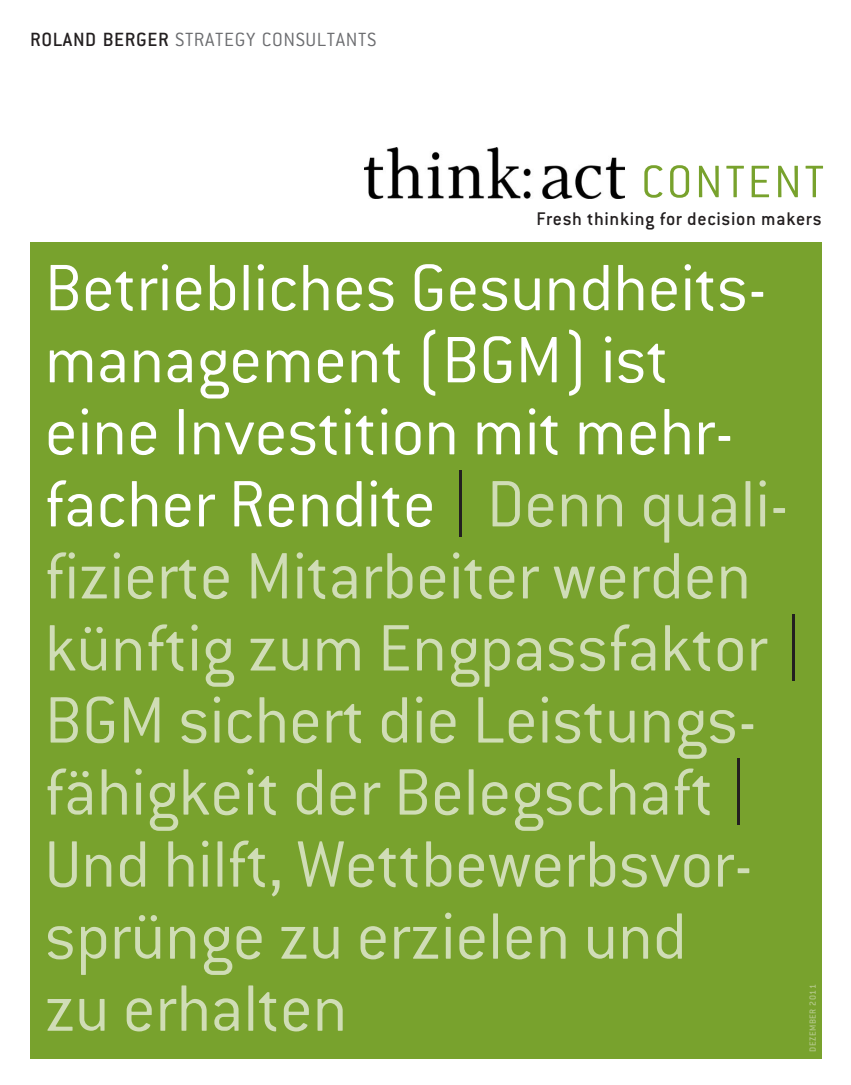
<style>
.page{position:relative;width:851px;height:1085px;background:#fff}
.page>*{position:absolute;margin:0;border:0;box-sizing:border-box;transform-origin:0 0}
.t1{font:300 72px/72px "Conduit ITC";letter-spacing:-.005em;color:#d0ddb6}
.t2{font:300 49.95px "Conduit ITC";letter-spacing:.05em;color:#78a22d}
.t3{font:300 21px "Conduit ITC";letter-spacing:.03em;color:#6c6d70}
.t4{font:500 20.1px "Conduit ITC";letter-spacing:.03em;color:#231f20}
.t5{font:500 9.75px "Conduit ITC";letter-spacing:.05em;color:#b4c88b}
.s1{font-weight:500;color:#231f20}
.s2{color:#fff}
.s3{font-family:"Res Publica";font-weight:400;color:#231f20}
</style>
<div class="page">
<div style="left:30px;top:242px;width:791px;height:817px;background:#78a22d"></div>
<img style="left:365px;top:147px;width:259px;height:51px">
<p class="t3" style="left:30px;top:28px;width:346px"><span class="s1">Roland Berger</span> Strategy Consultants</p>
<p class="t2" style="left:641px;top:154px;width:184px">content</p>
<p class="t4" style="left:536px;top:207px;width:287px">Fresh thinking for decision makers</p>
<p class="t1" style="left:45px;top:252px;width:762px"><span class="s2">Betriebliches Gesundheits&shy;management (BGM) ist<br>eine Investition mit mehr&shy;facher Rendite</span> <span class="s3">|</span> Denn quali&shy;fizierte Mitarbeiter werden künftig zum Engpassfaktor <span class="s3">|<br></span>BGM sichert die Leistungs&shy;fähigkeit der Belegschaft <span class="s3">|<br></span>Und hilft, Wettbewerbsvor&shy;sprünge zu erzielen und<br>zu erhalten</p>
<p class="t5" style="left:807px;top:1051px;width:69px;rotate:-90deg">Dezember 2011</p>
</div>
